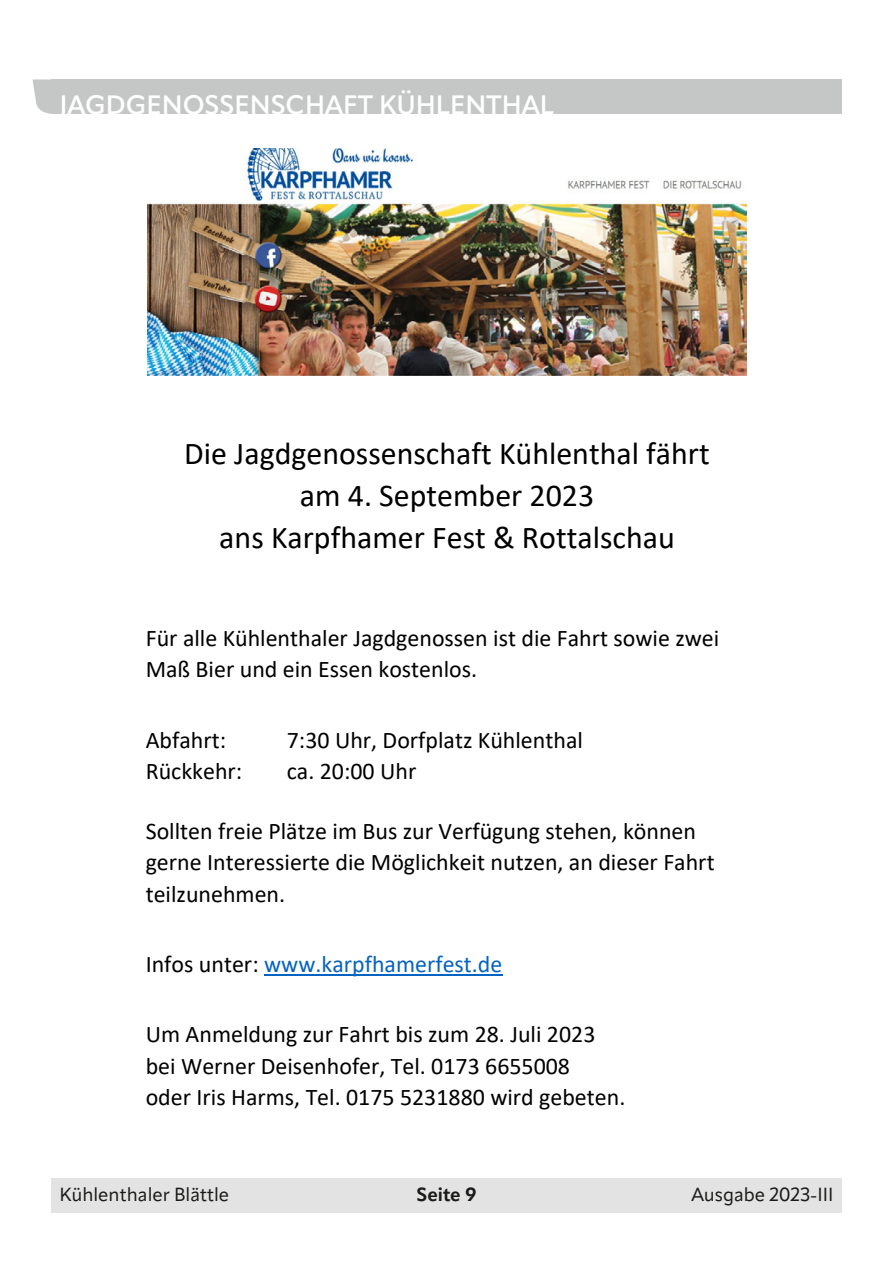
<style>
.page{position:relative;width:893px;height:1263px;background:#fff}
.page>*{position:absolute;margin:0;border:0;box-sizing:border-box;transform-origin:0 0}
.t1{font:31.95px/42px "Calibri";color:#000;text-align:center}
.Zwischenüberschrift{font:600 26.25px "Apparat";color:#fff}
.t2{font:23.85px/31.3px "Calibri";color:#000}
.t3{font:23.85px "Calibri";color:#0563c1}
.t4{font:18.75px "Apparat";color:#1a1a18}
.t5{font:700 18.75px "Apparat";color:#1a1a18}
.s1{color:#000}
</style>
<div class="page">
<div style="left:51px;top:1178px;width:791px;height:34px;background:#e3e3e3"></div>
<div style="left:51px;top:79px;width:791px;height:35px;background:#c5c6c6"></div>
<img style="left:147px;top:148px;width:600px;height:227px">
<hr style="left:264px;top:974px;width:239px;height:2px;background:#0563c1">
<svg style="left:33px;top:79px;width:18px;height:35px"></svg>
<p class="Zwischenüberschrift" style="left:60px;top:88px;width:496px">JAGDGENOSSENSCHAFT KÜHLENTHAL</p>
<p class="t1" style="left:184px;top:432px;width:527px">Die Jagdgenossenschaft Kühlenthal fährt am 4. September 2023<br>ans Karpfhamer Fest &amp; Rottalschau</p>
<p class="t2" style="left:146px;top:622px;width:575px">Für alle Kühlenthaler Jagdgenossen ist die Fahrt sowie zwei<br>Maß Bier und ein Essen kostenlos.</p>
<p class="t2" style="left:146px;top:723px;width:82px">Abfahrt:</p>
<p class="t2" style="left:287px;top:723px;width:298px">7:30 Uhr, Dorfplatz Kühlenthal</p>
<p class="t2" style="left:146px;top:755px;width:98px">Rückkehr:</p>
<p class="t2" style="left:287px;top:755px;width:131px">ca. 20:00 Uhr</p>
<p class="t2" style="left:146px;top:814px;width:570px">Sollten freie Plätze im Bus zur Verfügung stehen, können gerne Interessierte die Möglichkeit nutzen, an dieser Fahrt teilzunehmen.</p>
<p class="t3" style="left:146px;top:947px;width:358px"><span class="s1">Infos unter:</span> www.karpfhamerfest.de</p>
<p class="t2" style="left:146px;top:1018px;width:481px">Um Anmeldung zur Fahrt bis zum 28. Juli 2023 bei Werner Deisenhofer, Tel. 0173 6655008<br>oder Iris Harms, Tel. 0175 5231880 wird gebeten.</p>
<p class="t4" style="left:60px;top:1183px;width:171px">Kühlenthaler Blättle</p>
<p class="t5" style="left:416px;top:1183px;width:62px">Seite 9</p>
<p class="t4" style="left:691px;top:1183px;width:144px">Ausgabe 2023-III</p>
</div>
